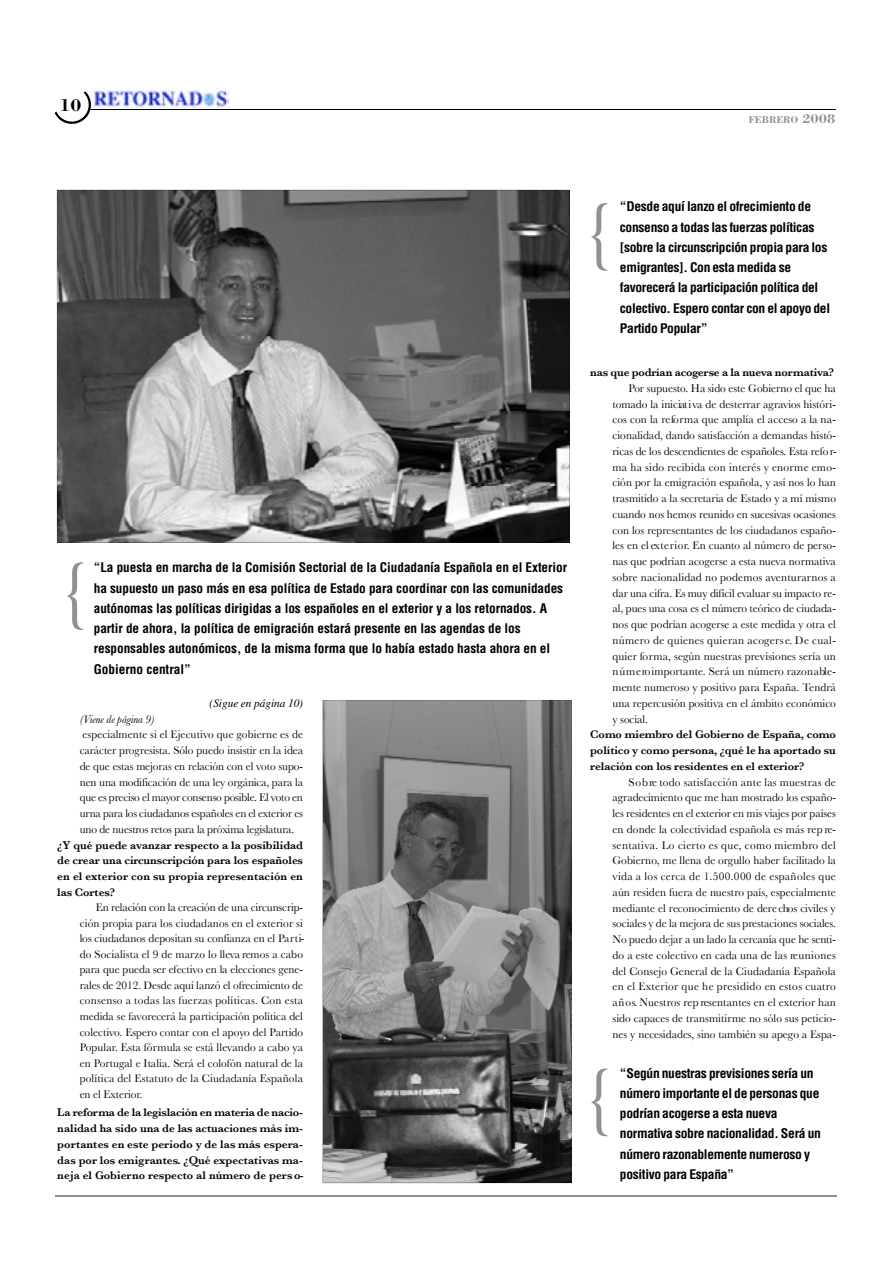
<style>
.page{position:relative;width:893px;height:1263px;background:#fff}
.page>*{position:absolute;margin:0;border:0;box-sizing:border-box;transform-origin:0 0}
.t1{font:78.75px "Times";color:#919191;scale:.85 1}
.t2{font:700 18px "Bodoni";color:#000}
.t3{font:700 condensed 12.9px/20.2px "Helvetica";letter-spacing:-.02em;color:#000;scale:1.05 1}
.t4{font:700 condensed 12.9px/20.2px "Helvetica";letter-spacing:-.02em;color:#000}
.t5{font:11.55px/15.8px "Baskerville";color:#000;text-align:justify}
.t6{font:600 11.55px/15.8px "Baskerville";color:#000;text-align:justify}
.t7{font:italic 11.55px "Times";color:#000}
.t8{font:italic 11.55px "Baskerville";color:#000}
.t9{font:700 10.05px "Bodoni";color:#919191}
.s1{font-size:13.5px}
</style>
<div class="page">
<img style="left:91px;top:88px;width:137px;height:19px">
<hr style="left:55px;top:109px;width:780px;height:1px;background:#000">
<svg style="left:54px;top:88px;width:37px;height:36px"></svg>
<svg style="left:57px;top:190px;width:512px;height:353px;background:#6d6d6d"></svg>
<hr style="left:55px;top:1196px;width:781px;height:1px;background:#919191">
<svg style="left:323px;top:700px;width:248px;height:483px;background:#717171"></svg>
<h2 class="t2" style="left:59px;top:99px;width:23px">10</h2>
<p class="t9" style="left:748px;top:116px;width:88px">FEBRERO <span class="s1">2008</span></p>
<h1 class="t1" style="left:60px;top:561px;width:39px">{</h1>
<p class="t4" style="left:94px;top:559px;width:475px">“La puesta en marcha de la Comisión Sectorial de la Ciudadanía Española en el Exterior ha supuesto un paso más en esa política de Estado para coordinar con las comunidades autónomas las políticas dirigidas a los españoles en el exterior y a los retornados. A partir de ahora, la política de emigración estará presente en las agendas de los responsables autonómicos, de la misma forma que lo había estado hasta ahora en el Gobierno central”</p>
<p class="t7" style="left:209px;top:699px;width:95px">(Sigue en página 10)</p>
<p class="t8" style="left:80px;top:712px;width:76px">(Viene de página 9)</p>
<p class="t5" style="left:80px;top:727px;width:225px">especialmente si el Ejecutivo que gobierne es de carácter pro gresista. Sólo puedo insistir en la idea de que estas mejoras en relación con el voto supo&shy;nen una modificación de una ley orgánica, para la que es preciso el mayor consenso posible. El voto en u rna para los ciudadanos españoles en el exterior es uno de nu e stros retos para la próxima legislatura.</p>
<p class="t6" style="left:57px;top:837px;width:247px">¿Y qué puede avanzar respecto a la posibilidad de crear una circunscripción para los españoles en el exterior con su propia representación en las Corte s ?</p>
<p class="t5" style="left:80px;top:900px;width:226px;text-indent:16px">En relación con la creación de una circ u n sc rip&shy;ción propia para los ciudadanos en el exterior si los ciudadanos depositan su confianza en el Pa r t i&shy;do Socialista el 9 de marzo lo lleva remos a cabo para que pueda ser efectivo en la elecciones gene&shy;rales de 2012. Desde aquí lanzó el ofrecimiento de consenso a todas las fuerzas políticas. Con esta medida se favo recerá la participación política del c o le c tivo. Espero contar con el apoyo del Pa r tid o Po p u la r. Esta fórmula se está llevando a cabo ya en Po r tu gal e Italia. Será el colofón natural de la política del Estatuto de la Ciudadanía Española en el Exterior.</p>
<p class="t6" style="left:57px;top:1105px;width:248px">La reforma de la legislación en materia de nacio&shy;nalidad ha sido una de las actuaciones más im&shy;p o rtantes en este periodo y de las más espera&shy;das por los emigr a n t e s. ¿Qué ex p e c t a t ivas ma&shy;neja el Gobierno respecto al número de pers o-</p>
<h1 class="t1" style="left:584px;top:202px;width:39px">{</h1>
<p class="t3" style="left:620px;top:198px;width:202px">“Desde aquí lanzo el ofrecimiento de consenso a todas las fuerzas políticas [sobre la circunscripción propia para los emigrantes]. Con esta medida se favorecerá la participación política del colectivo. Espero contar con el apoyo del Partido Popular”</p>
<p class="t6" style="left:590px;top:365px;width:245px">nas que podrían acoge rse a la nu eva norm a tiva ?</p>
<p class="t5" style="left:612px;top:380px;width:226px;text-indent:16px">Por supuesto. Ha sido este Gobierno el que ha tomado la iniciat i va de desterrar agr avios históri&shy;cos con la re fo rma que amplía el acceso a la na&shy;cionalidad, dando satisfacción a demandas histó&shy;ricas de los descendientes de españoles. Esta re fo r&shy;ma ha sido recibida con interés y enorme emo&shy;ción por la emigración española, y así nos lo han trasmitido a la secretaria de Estado y a mí mismo cuando nos hemos reunido en sucesivas ocasiones con los rep resentantes de los ciudadanos españo&shy;les en el ex te r io r. En cuanto al número de perso&shy;nas que podrían acogerse a esta nu eva norm ativa s o b re nacionalidad no podemos ave n tu r a rnos a dar una cifra. Es muy difícil evaluar su impacto re&shy;al, pues una cosa es el número teórico de ciudada&shy;nos que podrían acogerse a este medida y otra el n ú m e ro de quienes quieran acogers e. De cual&shy;quier fo rma, según nuestras previsiones sería un n ú m e ro importante. Será un número razo n a ble&shy;mente nu m e roso y positivo para España. Te n d r á una rep e rcusión positiva en el ámbito económico y social.</p>
<p class="t6" style="left:590px;top:727px;width:247px">Como miembro del Gobierno de España, como político y como persona, ¿qué le ha aportado su relación con los residentes en el exterior?</p>
<p class="t5" style="left:612px;top:774px;width:225px;text-indent:16px">S o b re todo satisfacción ante las muestras de a gradecimiento que me han mostrado los españo&shy;les residentes en el exterior en mis viajes por países en donde la colectividad española es más rep re&shy;s e n tativa. Lo cierto es que, como miembro del G o b ie rn o, me llena de orgullo haber facilitado la vida a los cerca de 1.500.000 de españoles que aún residen fuera de nu e stro país, especialmente mediante el reconocimiento de dere chos civiles y sociales y de la mejora de sus prestaciones sociales.<br>No puedo dejar a un lado la cercanía que he senti&shy;do a este colectivo en cada una de las re u n io n e s del Consejo General de la Ciudadanía Española en el Exterior que he presidido en estos cuatro a ñ o s. Nuestros rep resentantes en el exterior han sido capaces de transmitirme no sólo sus peticio&shy;nes y necesidades, sino también su apego a Espa-</p>
<h1 class="t1" style="left:584px;top:1067px;width:39px">{</h1>
<p class="t3" style="left:620px;top:1064px;width:193px">“Según nuestras previsiones sería un número importante el de personas que podrían acogerse a esta nueva normativa sobre nacionalidad. Será un número razonablemente numeroso y positivo para España”</p>
</div>
